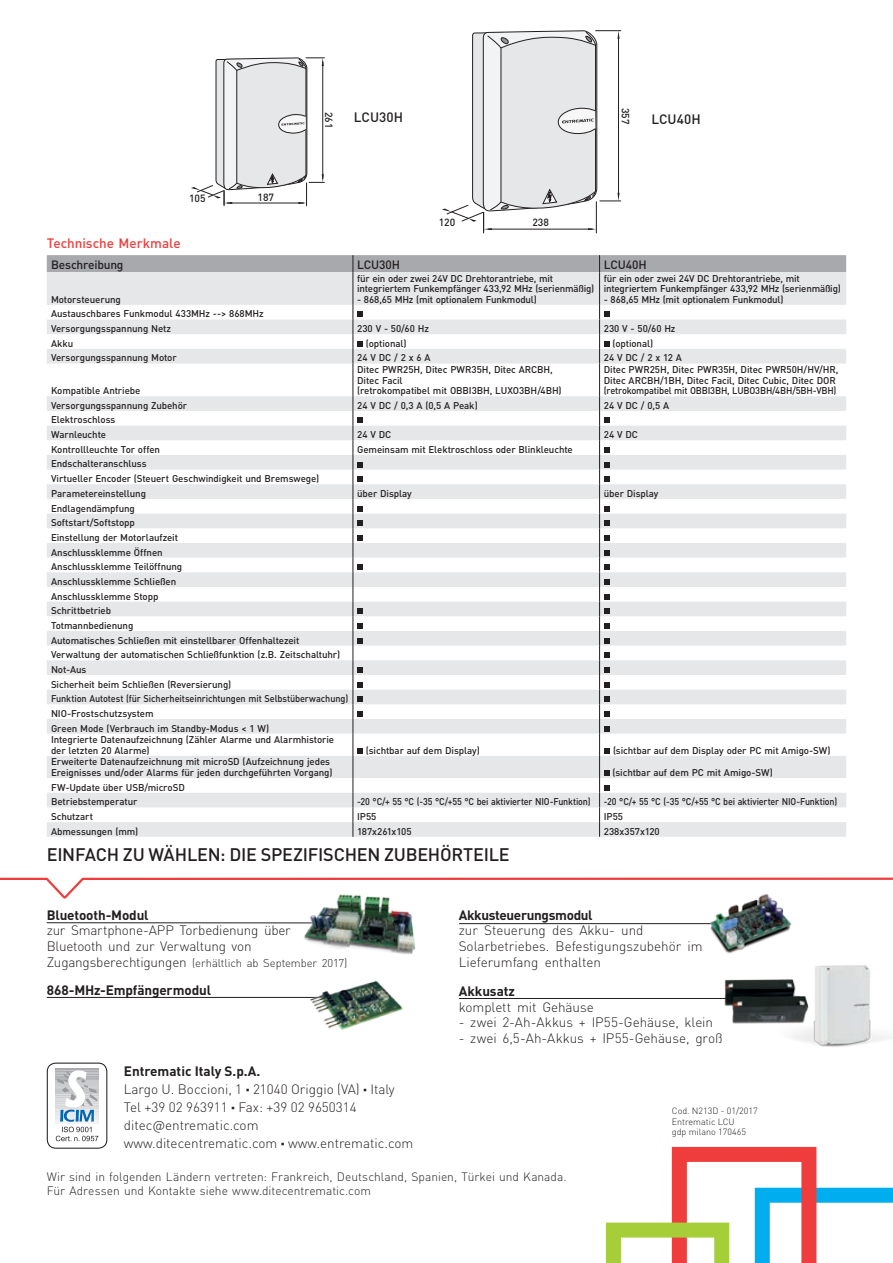
<style>
.page{position:relative;width:893px;height:1263px;background:#fff}
.page>*{position:absolute;margin:0;border:0;box-sizing:border-box;transform-origin:0 0}
.SubHead_12{font:500 18px "DIN Pro";letter-spacing:-.015em;color:#231f20}
.Bodytext_9su10_8_-15{font:300 13.5px/15.8px "DIN Pro";color:#231f20}
.Bodytext_9su10_8_-15-2{font:700 13.5px "DIN Pro";letter-spacing:-.01em;color:#231f20}
.Marked_word_9_-15{font:500 13.5px "DIN Pro";letter-spacing:-.005em;color:#ee3d3c}
.Caption_8_-15{font:500 13.5px "DIN Pro";letter-spacing:.005em;color:#231f20}
.t1{font:300 12px "DIN Pro";color:#231f20}
.t2{font:500 12px "DIN Pro";letter-spacing:-.015em;color:#231f20}
.Bodytext_9su10_8_-15-3{font:300 11.25px "DIN Pro";letter-spacing:-.01em;color:#231f20}
.t3{font:500 10.35px "DIN Pro";color:#231f20}
.t4{font:500 9.75px/10.5px "DIN Pro";letter-spacing:-.01em;color:#231f20}
.t5{font:500 9.75px "DIN Pro";letter-spacing:-.01em;color:#231f20;scale:.92 1}
.t6{font:500 9.75px "DIN Pro";letter-spacing:-.01em;color:#231f20;scale:.94 1}
.t7{font:300 9px/10.8px "DIN Pro";color:#231f20}
.s1{font-size:13.5px}
.s2{font-weight:900}
</style>
<div class="page">
<svg style="left:606px;top:1147px;width:287px;height:116px"></svg>
<div style="left:47px;top:1062px;width:60px;height:87px;border:1px solid #231f20;border-radius:9px"></div>
<div style="left:56px;top:1068px;width:42px;height:55px;background:#aaabaf"></div>
<svg style="left:56px;top:1070px;width:42px;height:71px"></svg>
<svg style="left:0;top:877px;width:893px;height:22px"></svg>
<hr style="left:459px;top:998px;width:272px;height:1px;background:#231f20">
<hr style="left:47px;top:997px;width:297px;height:1px;background:#231f20">
<hr style="left:47px;top:922px;width:282px;height:1px;background:#231f20">
<hr style="left:459px;top:923px;width:266px;height:1px;background:#231f20">
<svg style="left:47px;top:272px;width:799px;height:565px;fill:#ecedef"></svg>
<div style="left:47px;top:255px;width:799px;height:17px;background:#a8a9ad"></div>
<hr style="left:353px;top:272px;width:1px;height:33px;background:#231f20">
<hr style="left:599px;top:272px;width:1px;height:33px;background:#231f20">
<hr style="left:353px;top:364px;width:1px;height:32px;background:#231f20">
<hr style="left:599px;top:364px;width:1px;height:32px;background:#231f20">
<svg style="left:353px;top:305px;width:10px;height:59px"></svg>
<svg style="left:599px;top:305px;width:11px;height:59px"></svg>
<svg style="left:353px;top:396px;width:10px;height:441px"></svg>
<svg style="left:599px;top:396px;width:11px;height:441px"></svg>
<img style="left:693px;top:884px;width:106px;height:70px">
<img style="left:298px;top:889px;width:123px;height:65px">
<img style="left:305px;top:980px;width:98px;height:50px">
<img style="left:724px;top:979px;width:50px;height:45px">
<img style="left:774px;top:965px;width:117px;height:82px">
<svg style="left:191px;top:58px;width:133px;height:148px"></svg>
<svg style="left:442px;top:30px;width:179px;height:203px"></svg>
<p class="t3" style="left:189px;top:191px;width:18px">105</p>
<p class="t3" style="left:257px;top:190px;width:18px">187</p>
<p class="Marked_word_9_-15" style="left:47px;top:234px;width:135px">Technische Merkmale</p>
<p class="t3" style="left:336px;top:112px;width:18px;rotate:90deg">261</p>
<p class="t3" style="left:633px;top:108px;width:18px;rotate:90deg">357</p>
<p class="Caption_8_-15" style="left:354px;top:108px;width:51px">LCU30H</p>
<p class="Caption_8_-15" style="left:651px;top:110px;width:51px">LCU40H</p>
<p class="t3" style="left:439px;top:215px;width:18px">120</p>
<p class="t3" style="left:532px;top:215px;width:18px">238</p>
<p class="t2" style="left:51px;top:256px;width:74px">Beschreibung</p>
<p class="t2" style="left:357px;top:256px;width:44px">LCU30H</p>
<p class="t2" style="left:604px;top:256px;width:45px">LCU40H</p>
<p class="t4" style="left:51px;top:294px;width:71px">Motorsteuerung</p>
<p class="t4" style="left:357px;top:273px;width:239px">für ein oder zwei 24V DC Drehtorantriebe, mit integriertem Funkempfänger 433,92 MHz (serienmäßig)</p>
<p class="t4" style="left:357px;top:294px;width:181px">- 868,65 MHz (mit optionalem Funkmodul)</p>
<p class="t4" style="left:604px;top:273px;width:239px">für ein oder zwei 24V DC Drehtorantriebe, mit integriertem Funkempfänger 433,92 MHz (serienmäßig)</p>
<p class="t4" style="left:604px;top:294px;width:181px">- 868,65 MHz (mit optionalem Funkmodul)</p>
<p class="t4" style="left:51px;top:308px;width:214px">Austauschbares Funkmodul 433MHz --&gt; 868MHz</p>
<p class="t4" style="left:51px;top:323px;width:122px">Versorgungsspannung Netz</p>
<p class="t4" style="left:357px;top:323px;width:73px">230 V - 50/60 Hz</p>
<p class="t4" style="left:604px;top:323px;width:73px">230 V - 50/60 Hz</p>
<p class="t4" style="left:51px;top:338px;width:24px">Akku</p>
<p class="t4" style="left:366px;top:338px;width:42px">(optional)</p>
<p class="t4" style="left:613px;top:338px;width:42px">(optional)</p>
<p class="t4" style="left:51px;top:352px;width:127px">Versorgungsspannung Motor</p>
<p class="t4" style="left:357px;top:352px;width:75px">24 V DC / 2 x 6 A</p>
<p class="t4" style="left:604px;top:352px;width:80px">24 V DC / 2 x 12 A</p>
<p class="t4" style="left:51px;top:385px;width:91px">Kompatible Antriebe</p>
<p class="t4" style="left:357px;top:364px;width:206px">Ditec PWR25H, Ditec PWR35H, Ditec ARCBH,<br>Ditec Facil<br>(retrokompatibel mit OBBI3BH, LUXO3BH/4BH)</p>
<p class="t4" style="left:604px;top:364px;width:236px">Ditec PWR25H, Ditec PWR35H, Ditec PWR50H/HV/HR,<br>Ditec ARCBH/1BH, Ditec Facil, Ditec Cubic, Ditec DOR (retrokompatibel mit OBBI3BH, LUBO3BH/4BH/5BH-VBH)</p>
<p class="t4" style="left:51px;top:400px;width:138px">Versorgungsspannung Zubehör</p>
<p class="t4" style="left:357px;top:400px;width:122px">24 V DC / 0,3 A (0,5 A Peak)</p>
<p class="t4" style="left:604px;top:400px;width:67px">24 V DC / 0,5 A</p>
<p class="t4" style="left:51px;top:414px;width:66px">Elektroschloss</p>
<p class="t4" style="left:51px;top:429px;width:57px">Warnleuchte</p>
<p class="t4" style="left:357px;top:429px;width:36px">24 V DC</p>
<p class="t4" style="left:604px;top:429px;width:36px">24 V DC</p>
<p class="t4" style="left:51px;top:444px;width:111px">Kontrollleuchte Tor offen</p>
<p class="t4" style="left:357px;top:444px;width:217px">Gemeinsam mit Elektroschloss oder Blinkleuchte</p>
<p class="t4" style="left:51px;top:458px;width:97px">Endschalteranschluss</p>
<p class="t4" style="left:51px;top:473px;width:270px">Virtueller Encoder (Steuert Geschwindigkeit und Bremswege)</p>
<p class="t4" style="left:51px;top:488px;width:96px">Parametereinstellung</p>
<p class="t4" style="left:357px;top:488px;width:56px">über Display</p>
<p class="t4" style="left:604px;top:488px;width:56px">über Display</p>
<p class="t4" style="left:51px;top:502px;width:85px">Endlagendämpfung</p>
<p class="t4" style="left:51px;top:517px;width:85px">Softstart/Softstopp</p>
<p class="t4" style="left:51px;top:532px;width:129px">Einstellung der Motorlaufzeit</p>
<p class="t4" style="left:51px;top:546px;width:113px">Anschlussklemme Öffnen</p>
<p class="t4" style="left:51px;top:561px;width:133px">Anschlussklemme Teilöffnung</p>
<p class="t4" style="left:51px;top:576px;width:127px">Anschlussklemme Schließen</p>
<p class="t4" style="left:51px;top:590px;width:109px">Anschlussklemme Stopp</p>
<p class="t4" style="left:51px;top:605px;width:62px">Schrittbetrieb</p>
<p class="t4" style="left:51px;top:620px;width:84px">Totmannbedienung</p>
<p class="t4" style="left:51px;top:634px;width:250px">Automatisches Schließen mit einstellbarer Offenhaltezeit</p>
<p class="t4" style="left:51px;top:649px;width:291px">Verwaltung der automatischen Schließfunktion (z.B. Zeitschaltuhr)</p>
<p class="t4" style="left:51px;top:664px;width:37px">Not-Aus</p>
<p class="t4" style="left:51px;top:678px;width:182px">Sicherheit beim Schließen (Reversierung)</p>
<p class="t6" style="left:51px;top:692px;width:318px">Funktion Autotest (für Sicherheitseinrichtungen mit Selbstüberwachung)</p>
<p class="t4" style="left:51px;top:708px;width:104px">NIO-Frostschutzsystem</p>
<p class="t4" style="left:51px;top:722px;width:220px">Green Mode (Verbrauch im Standby-Modus &lt; 1 W)</p>
<p class="t4" style="left:51px;top:734px;width:285px">Integrierte Datenaufzeichnung (Zähler Alarme und Alarmhistorie der letzten 20 Alarme)</p>
<p class="t4" style="left:366px;top:745px;width:115px">(sichtbar auf dem Display)</p>
<p class="t4" style="left:613px;top:745px;width:219px">(sichtbar auf dem Display oder PC mit Amigo-SW)</p>
<p class="t4" style="left:51px;top:756px;width:283px">Erweiterte Datenaufzeichnung mit microSD (Aufzeichnung jedes<br>Ereignisses und/oder Alarms für jeden durchgeführten Vorgang)</p>
<p class="t4" style="left:613px;top:767px;width:162px">(sichtbar auf dem PC mit Amigo-SW)</p>
<p class="t4" style="left:51px;top:781px;width:135px">FW-Update über USB/microSD</p>
<p class="t4" style="left:51px;top:796px;width:88px">Betriebstemperatur</p>
<p class="t5" style="left:357px;top:795px;width:255px">-20 °C/+ 55 °C (-35 °C/+55 °C bei aktivierter NIO-Funktion)</p>
<p class="t5" style="left:604px;top:795px;width:255px">-20 °C/+ 55 °C (-35 °C/+55 °C bei aktivierter NIO-Funktion)</p>
<p class="t4" style="left:51px;top:811px;width:44px">Schutzart</p>
<p class="t4" style="left:357px;top:811px;width:21px">IP55</p>
<p class="t4" style="left:604px;top:811px;width:21px">IP55</p>
<p class="t4" style="left:51px;top:825px;width:89px">Abmessungen (mm)</p>
<p class="t4" style="left:357px;top:825px;width:56px">187x261x105</p>
<p class="t4" style="left:604px;top:825px;width:57px">238x357x120</p>
<p class="SubHead_12" style="left:47px;top:842px;width:464px">EINFACH ZU WÄHLEN: DIE SPEZIFISCHEN ZUBEHÖRTEILE</p>
<p class="Bodytext_9su10_8_-15-2" style="left:47px;top:905px;width:103px">Bluetooth-Modul</p>
<p class="Bodytext_9su10_8_-15" style="left:47px;top:922px;width:246px">zur Smartphone-APP Torbedienung über<br>Bluetooth und zur Verwaltung von</p>
<p class="Bodytext_9su10_8_-15-3" style="left:47px;top:955px;width:302px"><span class="s1">Zugangsberechtigungen</span> (erhältlich ab September 2017)</p>
<p class="Bodytext_9su10_8_-15-2" style="left:47px;top:981px;width:166px">868-MHz-Empfängermodul</p>
<p class="Bodytext_9su10_8_-15-2" style="left:459px;top:905px;width:135px">Akkusteuerungsmodul</p>
<p class="Bodytext_9su10_8_-15" style="left:459px;top:922px;width:246px">zur Steuerung des Akku- und<br>Solarbetriebes. Befestigungszubehör im<br>Lieferumfang enthalten</p>
<p class="Bodytext_9su10_8_-15-2" style="left:459px;top:982px;width:58px">Akkusatz</p>
<p class="Bodytext_9su10_8_-15" style="left:459px;top:998px;width:137px">komplett mit Gehäuse</p>
<p class="Bodytext_9su10_8_-15" style="left:459px;top:1014px;width:256px">- zwei 2-Ah-Akkus + IP55-Gehäuse, klein</p>
<p class="Bodytext_9su10_8_-15" style="left:459px;top:1030px;width:265px">- zwei 6,5-Ah-Akkus + IP55-Gehäuse, groß</p>
<p class="Bodytext_9su10_8_-15-2" style="left:124px;top:1062px;width:138px">Entrematic Italy S.p.A.</p>
<p class="Bodytext_9su10_8_-15" style="left:124px;top:1080px;width:272px;line-height:18px">Largo U. Boccioni, 1 <span class="s2">·</span> 21040 Origgio (VA) <span class="s2">·</span> Italy<br>Tel +39 02 963911 <span class="s2">·</span> Fax: +39 02 9650314</p>
<p class="Bodytext_9su10_8_-15" style="left:124px;top:1117px;width:136px">ditec@entrematic.com</p>
<p class="Bodytext_9su10_8_-15" style="left:124px;top:1135px;width:291px">www.ditecentrematic.com <span class="s2">·</span> www.entrematic.com</p>
<p class="t1" style="left:47px;top:1168px;width:521px">Wir sind in folgenden Ländern vertreten: Frankreich, Deutschland, Spanien, Türkei und Kanada.</p>
<p class="t1" style="left:47px;top:1182px;width:326px">Für Adressen und Kontakte siehe www.ditecentrematic.com</p>
<p class="t7" style="left:672px;top:1105px;width:87px">Cod. N213D - 01/2017<br>Entrematic LCU<br>gdp milano 170465</p>
</div>
